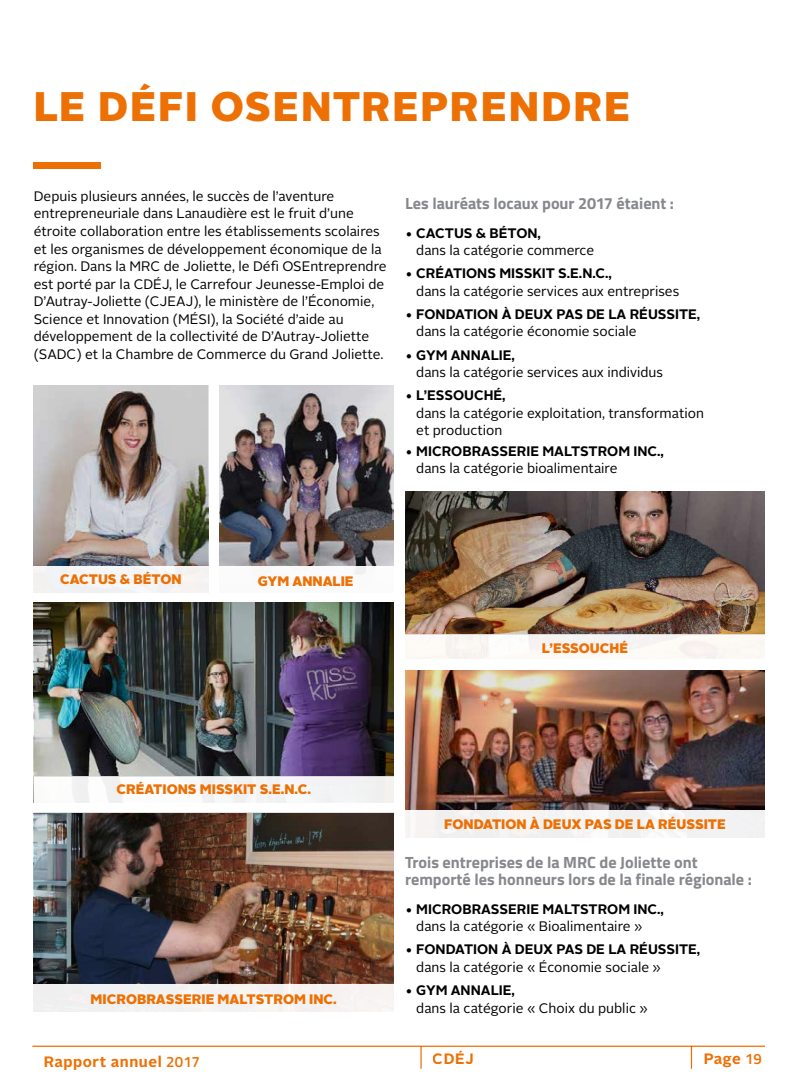
<style>
.page{position:relative;width:810px;height:1080px;background:#fff}
.page>*{position:absolute;margin:0;border:0;box-sizing:border-box;transform-origin:0 0}
.t1{font:900 41.25px "Alright Sans";letter-spacing:.04em;color:#ed7004}
.t2{font:700 16.25px/17.5px "Titillium Web";color:#86888c}
.t3{font:700 15px "Alright Sans";letter-spacing:.035em;color:#ed7004}
.t4{font:13.75px/17.5px "Alright Sans";color:#000}
.t5{font:700 13.75px "Alright Sans";color:#000}
.t6{font:900 13.75px "Alright Sans";color:#ed7004}
.s1{font-family:"Titillium Web";font-weight:600}
</style>
<div class="page">
<div style="left:34px;top:162px;width:67px;height:7px;background:#ed7004"></div>
<div style="left:29px;top:566px;width:179px;height:26px;background:#f4f4f5"></div>
<div style="left:34px;top:776px;width:360px;height:30px;background:#f6f6f8"></div>
<div style="left:31px;top:984px;width:366px;height:33px;background:linear-gradient(to right,#f2f2f3,#f9f6f4)"></div>
<img style="left:34px;top:602px;width:360px;height:174px">
<img style="left:34px;top:813px;width:360px;height:170px">
<hr style="left:32px;top:1046px;width:733px;height:1px;background:#ed7004">
<svg style="left:691px;top:1046px;width:1px;height:23px"></svg>
<hr style="left:420px;top:1046px;width:2px;height:23px;background:#ed7004">
<div style="left:402px;top:634px;width:363px;height:28px;background:#fcf9f5"></div>
<img style="left:405px;top:491px;width:360px;height:144px">
<img style="left:34px;top:386px;width:174px;height:180px">
<img style="left:219px;top:386px;width:175px;height:180px">
<div style="left:404px;top:810px;width:364px;height:30px;background:#f3f3f3"></div>
<img style="left:405px;top:670px;width:360px;height:140px">
<h1 class="t1" style="left:34px;top:77px;width:598px">LE DÉFI OSENTREPRENDRE</h1>
<p class="t4" style="left:34px;top:188px;width:354px">Depuis plusieurs années, le succès de l’aventure entrepreneuriale dans Lanaudière est le fruit d’une étroite collaboration entre les établissements scolaires et les organismes de développement économique de la région. Dans la MRC de Joliette, le Défi OSEntreprendre est porté par la CDÉJ, le Carrefour Jeunesse-Emploi de D’Autray-Joliette (CJEAJ), le ministère de l’Économie, Science et Innovation (MÉSI), la Société d’aide au développement de la collectivité de D’Autray-Joliette (SADC) et la Chambre de Commerce du Grand Joliette.</p>
<p class="t2" style="left:405px;top:194px;width:271px">Les lauréats locaux pour 2017 étaient :</p>
<p class="t5" style="left:405px;top:223px;width:138px">• CACTUS &amp; BÉTON,</p>
<p class="t4" style="left:416px;top:242px;width:180px">dans la catégorie commerce</p>
<p class="t5" style="left:405px;top:264px;width:208px">• CRÉATIONS MISSKIT S.E.N.C.,</p>
<p class="t4" style="left:416px;top:283px;width:264px">dans la catégorie services aux entreprises</p>
<p class="t5" style="left:405px;top:305px;width:297px">• FONDATION À DEUX PAS DE LA RÉUSSITE,</p>
<p class="t4" style="left:416px;top:323px;width:222px">dans la catégorie économie sociale</p>
<p class="t5" style="left:405px;top:345px;width:112px">• GYM ANNALIE,</p>
<p class="t4" style="left:416px;top:364px;width:248px">dans la catégorie services aux individus</p>
<p class="t5" style="left:405px;top:386px;width:102px">• L’ESSOUCHÉ,</p>
<p class="t4" style="left:416px;top:404px;width:289px">dans la catégorie exploitation, transformation et production</p>
<p class="t5" style="left:405px;top:441px;width:261px">• MICROBRASSERIE MALTSTROM INC.,</p>
<p class="t4" style="left:416px;top:460px;width:203px">dans la catégorie bioalimentaire</p>
<p class="t6" style="left:60px;top:569px;width:123px">CACTUS &amp; BÉTON</p>
<p class="t6" style="left:258px;top:571px;width:97px">GYM ANNALIE</p>
<p class="t6" style="left:116px;top:780px;width:196px">CRÉATIONS MISSKIT S.E.N.C.</p>
<p class="t6" style="left:91px;top:990px;width:248px">MICROBRASSERIE MALTSTROM INC.</p>
<p class="t6" style="left:542px;top:638px;width:88px">L’ESSOUCHÉ</p>
<p class="t6" style="left:444px;top:814px;width:283px">FONDATION À DEUX PAS DE LA RÉUSSITE</p>
<p class="t2" style="left:405px;top:852px;width:348px">Trois entreprises de la MRC de Joliette ont remporté les honneurs lors de la finale régionale :</p>
<p class="t5" style="left:405px;top:899px;width:261px">• MICROBRASSERIE MALTSTROM INC.,</p>
<p class="t4" style="left:416px;top:918px;width:228px">dans la catégorie « Bioalimentaire »</p>
<p class="t5" style="left:405px;top:940px;width:297px">• FONDATION À DEUX PAS DE LA RÉUSSITE,</p>
<p class="t4" style="left:416px;top:959px;width:246px">dans la catégorie « Économie sociale »</p>
<p class="t5" style="left:405px;top:981px;width:112px">• GYM ANNALIE,</p>
<p class="t4" style="left:416px;top:999px;width:233px">dans la catégorie « Choix du public »</p>
<p class="t3" style="left:44px;top:1051px;width:158px">Rapport annuel <span class="s1">2017</span></p>
<p class="t3" style="left:433px;top:1048px;width:42px">CDÉJ</p>
<p class="t3" style="left:703px;top:1048px;width:60px">Page <span class="s1">19</span></p>
</div>
